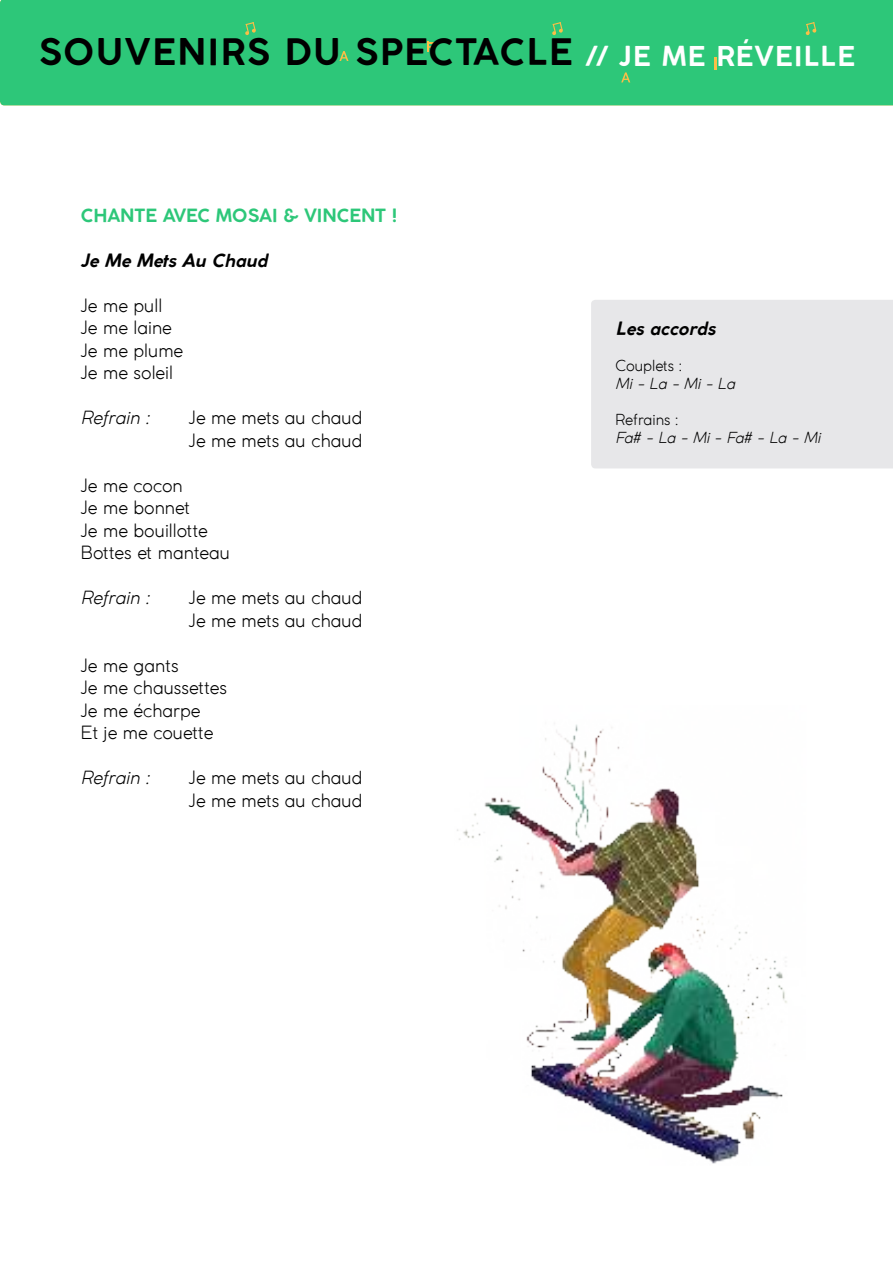
<style>
.page{position:relative;width:893px;height:1263px;background:#fff}
.page>*{position:absolute;margin:0;border:0;box-sizing:border-box;transform-origin:0 0}
.t1{font:700 36px "Coco Gothic";letter-spacing:.05em;color:#000}
.t2{font:300 18px/22.5px "Coco Gothic";color:#000}
.t3{font:italic 700 18px "Coco Gothic";color:#000}
.t4{font:700 18px "Coco Gothic";color:#2dc779}
.t5{font:italic 300 18px "Coco Gothic";color:#000}
.t6{font:italic 300 15px "Coco Gothic";color:#000}
.t7{font:300 15px "Coco Gothic";color:#000}
.s1{font-size:27px;color:#fff}
</style>
<div class="page">
<div style="left:591px;top:300px;width:302px;height:168px;background:#e7e7e9"></div>
<div style="left:0;top:0;width:893px;height:105px;background:#2dc779"></div>
<svg style="left:621px;top:73px;width:9px;height:9px"></svg>
<svg style="left:339px;top:51px;width:9px;height:10px"></svg>
<svg style="left:427px;top:42px;width:7px;height:10px"></svg>
<svg style="left:714px;top:58px;width:2px;height:12px"></svg>
<svg style="left:245px;top:22px;width:11px;height:13px"></svg>
<svg style="left:552px;top:22px;width:11px;height:13px"></svg>
<svg style="left:805px;top:22px;width:11px;height:13px"></svg>
<img style="left:457px;top:724px;width:330px;height:440px">
<h1 class="t1" style="left:39px;top:33px;width:817px">SOUVENIRS DU SPECTACLE <span class="s1">// JE ME RÉVEILLE</span></h1>
<p class="t4" style="left:81px;top:205px;width:318px">CHANTE AVEC MOSAI &amp; VINCENT !</p>
<p class="t3" style="left:81px;top:250px;width:188px">Je Me Mets Au Chaud</p>
<p class="t2" style="left:81px;top:295px;width:104px">Je me pull<br>Je me laine<br>Je me plume<br>Je me soleil</p>
<p class="t5" style="left:81px;top:411px;width:70px">Refrain :</p>
<p class="t2" style="left:189px;top:407px;width:175px">Je me mets au chaud<br>Je me mets au chaud</p>
<p class="t2" style="left:81px;top:475px;width:151px">Je me cocon<br>Je me bonnet<br>Je me bouillotte<br>Bottes et manteau</p>
<p class="t5" style="left:81px;top:591px;width:70px">Refrain :</p>
<p class="t2" style="left:189px;top:587px;width:175px">Je me mets au chaud<br>Je me mets au chaud</p>
<p class="t2" style="left:81px;top:655px;width:148px">Je me gants<br>Je me chaussettes<br>Je me écharpe<br>Et je me couette</p>
<p class="t5" style="left:81px;top:771px;width:70px">Refrain :</p>
<p class="t2" style="left:189px;top:767px;width:175px">Je me mets au chaud<br>Je me mets au chaud</p>
<p class="t3" style="left:615px;top:318px;width:102px">Les accords</p>
<p class="t7" style="left:615px;top:358px;width:68px">Couplets :</p>
<p class="t6" style="left:615px;top:378px;width:121px">Mi - La - Mi - La</p>
<p class="t7" style="left:615px;top:412px;width:65px">Refrains :</p>
<p class="t6" style="left:615px;top:432px;width:206px">Fa# - La - Mi - Fa# - La - Mi</p>
</div>
